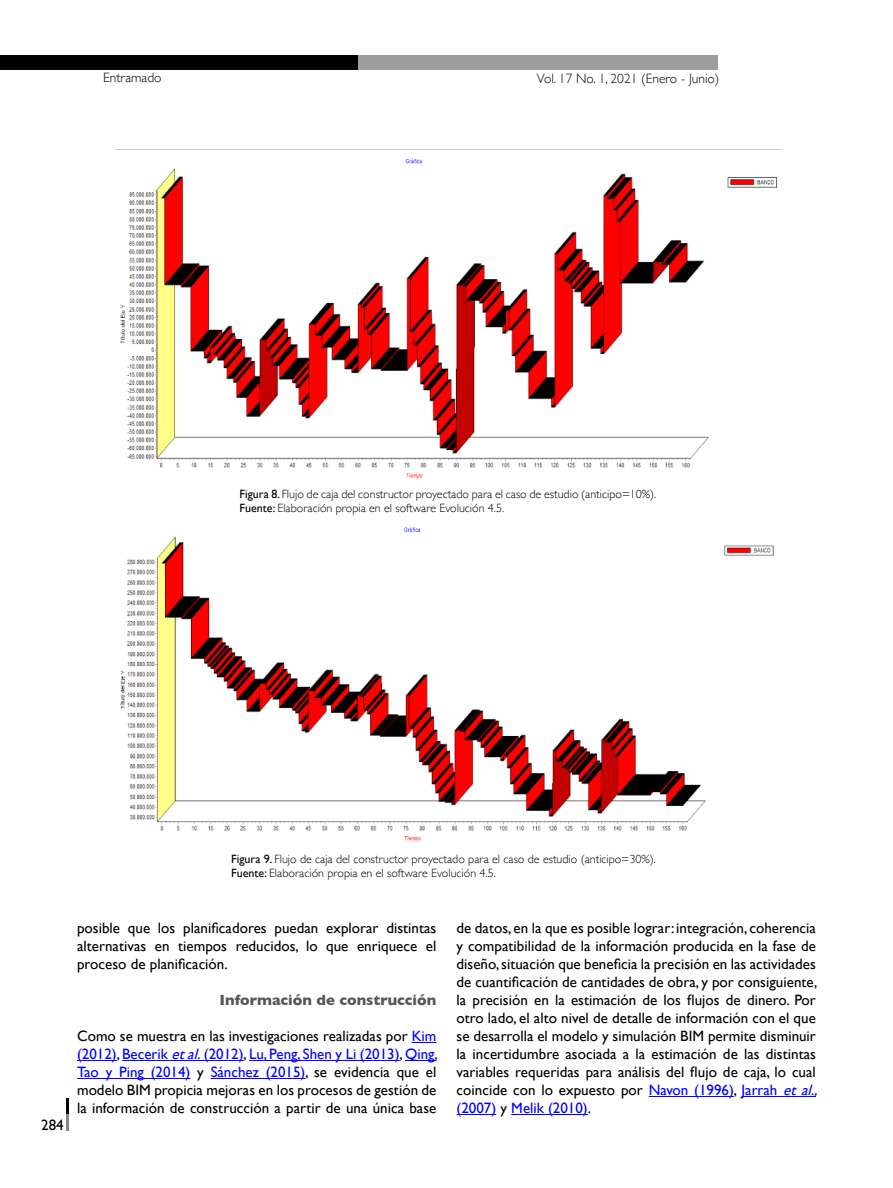
<style>
.page{position:relative;width:893px;height:1188px;background:#fff}
.page>*{position:absolute;margin:0;border:0;box-sizing:border-box;transform-origin:0 0}
.t1{font:15px/18px "Gill Sans";letter-spacing:.005em;color:#000;text-align:justify}
.t2{font:700 15px "Gill Sans";color:#575756}
.t3{font:300 13.5px "Gill Sans";color:#000}
.t4{font:300 12px/14.4px "Gill Sans";color:#000}
.s1{font-weight:400}
.s2{color:#00f}
.s3{font-style:italic;color:#00f}
</style>
<div class="page">
<svg style="left:66px;top:1099px;width:2px;height:31px"></svg>
<div style="left:358px;top:55px;width:360px;height:15px;background:#9d9d9c"></div>
<div style="left:0;top:55px;width:358px;height:15px;background:#000"></div>
<img style="left:116px;top:149px;width:665px;height:330px">
<img style="left:120px;top:526px;width:654px;height:316px">
<svg style="left:412px;top:1042px;width:24px;height:1px"></svg>
<hr style="left:77px;top:1060px;width:40px;height:1px;background:#00f">
<hr style="left:122px;top:1060px;width:122px;height:1px;background:#00f">
<hr style="left:249px;top:1060px;width:151px;height:1px;background:#00f">
<hr style="left:405px;top:1060px;width:31px;height:1px;background:#00f">
<hr style="left:77px;top:1078px;width:113px;height:1px;background:#00f">
<hr style="left:211px;top:1078px;width:94px;height:1px;background:#00f">
<hr style="left:649px;top:1096px;width:85px;height:1px;background:#00f">
<hr style="left:741px;top:1096px;width:75px;height:1px;background:#00f">
<hr style="left:457px;top:1114px;width:39px;height:1px;background:#00f">
<hr style="left:511px;top:1114px;width:77px;height:1px;background:#00f">
<p class="t3" style="left:103px;top:67px;width:60px">Entramado</p>
<p class="t3" style="left:537px;top:68px;width:184px">Vol. 17 No. 1, 2021 (Enero - Junio)</p>
<p class="t4" style="left:240px;top:486px;width:418px"><span class="s1">Figura 8.</span> Flujo de caja del constructor proyectado para el caso de estudio (anticipo=10%).<br><span class="s1">Fuente:</span> Elaboración propia en el software Evolución 4.5.</p>
<p class="t4" style="left:231px;top:851px;width:426px"><span class="s1">Figura 9.</span> Flujo de caja del constructor proyectado para el caso de estudio (anticipo=30%).<br><span class="s1">Fuente:</span> Elaboración propia en el software Evolución 4.5.</p>
<p class="t1" style="left:41px;top:1116px;width:24px">284</p>
<p class="t1" style="left:77px;top:919px;width:361px">posible que los planificadores puedan explorar distintas alternativas en tiempos reducidos, lo que enriquece el proceso de planificación.</p>
<p class="t2" style="left:219px;top:988px;width:218px">Información de construcción</p>
<p class="t1" style="left:77px;top:1027px;width:362px">Como se muestra en las investigaciones realizadas por <span class="s2">Kim (2012)</span>, <span class="s2">Becerik</span> <span class="s3">etal.</span><span class="s2">(2012)</span>, <span class="s2">Lu, Peng, Shen y Li (2013)</span>, <span class="s2">Qing, Tao y Ping (2014)</span> y <span class="s2">Sánchez (2015)</span>, se evidencia que el modelo BIM propicia mejoras en los procesos de gestión de la información de construcción a partir de una única base</p>
<p class="t1" style="left:457px;top:919px;width:367px;text-align:left">de datos, en la que es posible lograr: integración, coherencia y compatibilidad de la información producida en la fase de diseño, situación que beneficia la precisión en las actividades de cuantificación de cantidades de obra, y por consiguiente, la precisión en la estimación de los flujos de dinero. Por otro lado, el alto nivel de detalle de información con el que se desarrolla el modelo y simulación BIM permite disminuir la incertidumbre asociada a la estimación de las distintas variables requeridas para análisis del flujo de caja, lo cual coincide con lo expuesto por <span class="s2">Navon (1996)</span>, <span class="s2">Jarrah</span> <span class="s3">et al., </span><span class="s2">(2007)</span> y <span class="s2">Melik (2010)</span>.</p>
</div>
